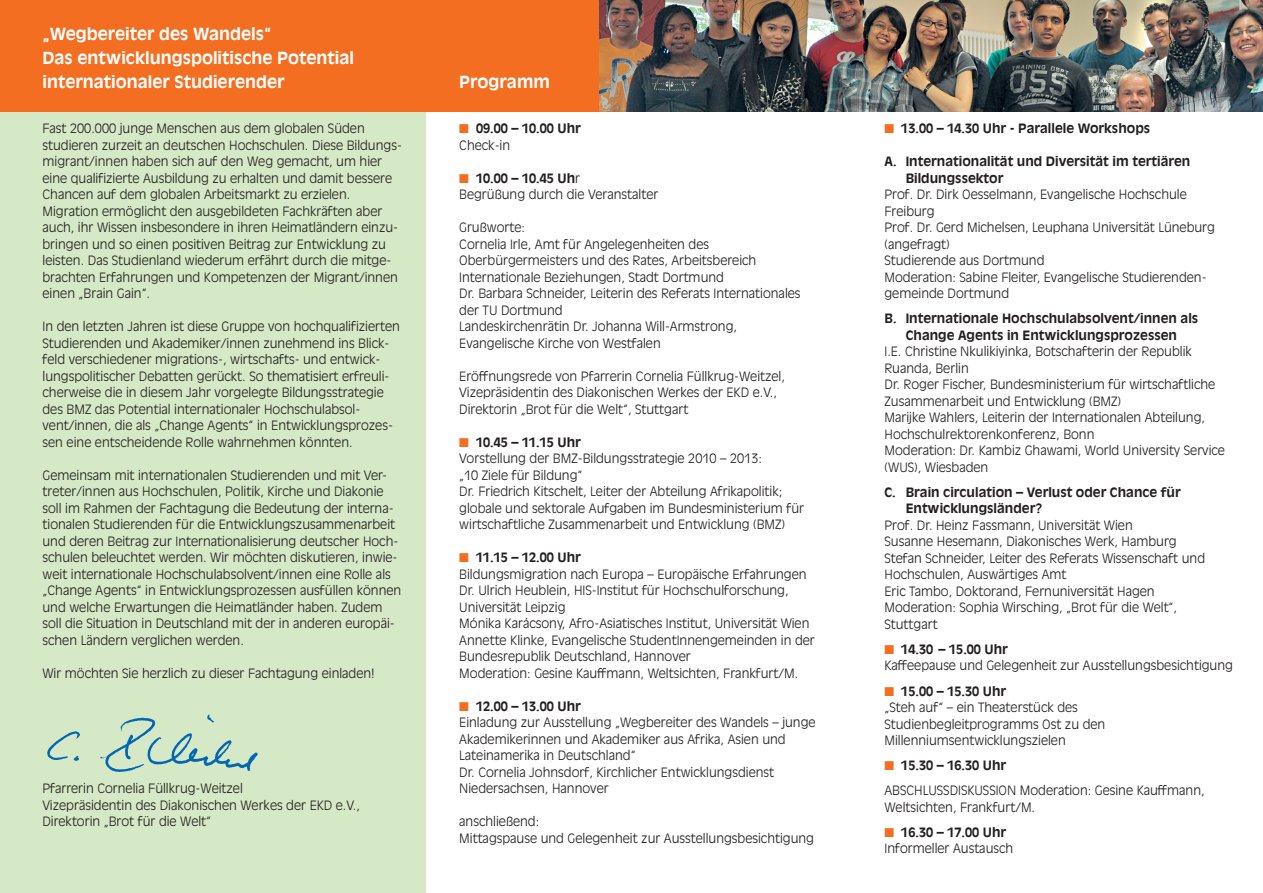
<style>
.page{position:relative;width:1263px;height:893px;background:#fff}
.page>*{position:absolute;margin:0;border:0;box-sizing:border-box;transform-origin:0 0}
.t1{font:700 16.5px/24px "Antique Olive";color:#fff}
.t2{font:300 12.75px/16.5px "Antique Olive";color:#231f20}
.t3{font:700 12.75px/16.5px "Antique Olive";color:#231f20}
.s1{color:#f36e21}
.s2{font-weight:300}
.s3{font-weight:700}
</style>
<div class="page">
<div style="left:0;top:108px;width:425px;height:785px;background:#d6e9c6"></div>
<div style="left:0;top:0;width:1263px;height:112px;background:#f36e21"></div>
<img style="left:47px;top:714px;width:211px;height:58px">
<img style="left:600px;top:0;width:663px;height:112px">
<p class="t1" style="left:43px;top:23px;width:313px">„Wegbereiter des Wandels“<br>Das entwicklungspolitische Potential internationaler Studierender</p>
<p class="t2" style="left:43px;top:121px;width:361px">Fast 200.000 junge Menschen aus dem globalen Süden studieren zurzeit an deutschen Hochschulen. Diese Bildungs&shy;migrant/innen haben sich auf den Weg gemacht, um hier eine qualifizierte Ausbildung zu erhalten und damit bessere Chancen auf dem globalen Arbeitsmarkt zu erzielen.<br>Migration ermöglicht den ausgebildeten Fachkräften aber auch, ihr Wissen insbesondere in ihren Heimatländern einzu&shy;bringen und so einen positiven Beitrag zur Entwicklung zu leisten. Das Studienland wiederum erfährt durch die mitge&shy;brachten Erfahrungen und Kompetenzen der Migrant/innen einen „Brain Gain“.</p>
<p class="t2" style="left:43px;top:319px;width:359px">In den letzten Jahren ist diese Gruppe von hochqualifizierten Studierenden und Akademiker/innen zunehmend ins Blick&shy;feld verschiedener migrations-, wirtschafts- und entwick&shy;lungspolitischer Debatten gerückt. So thematisiert erfreuli&shy;cherweise die in diesem Jahr vorgelegte Bildungsstrategie des BMZ das Potential internationaler Hochschulabsol&shy;vent/innen, die als „Change Agents“ in Entwicklungsprozes&shy;sen eine entscheidende Rolle wahrnehmen könnten.</p>
<p class="t2" style="left:42px;top:468px;width:360px">Gemeinsam mit internationalen Studierenden und mit Ver&shy;treter/innen aus Hochschulen, Politik, Kirche und Diakonie soll im Rahmen der Fachtagung die Bedeutung der interna&shy;tionalen Studierenden für die Entwicklungszusammenarbeit und deren Beitrag zur Internationalisierung deutscher Hoch&shy;schulen beleuchtet werden. Wir möchten diskutieren, inwie&shy;weit internationale Hochschulabsolvent/innen eine Rolle als „Change Agents“ in Entwicklungsprozessen ausfüllen können und welche Erwartungen die Heimatländer haben. Zudem soll die Situation in Deutschland mit der in anderen europäi&shy;schen Ländern verglichen werden.</p>
<p class="t2" style="left:42px;top:666px;width:334px">Wir möchten Sie herzlich zu dieser Fachtagung einladen!</p>
<p class="t2" style="left:42px;top:781px;width:319px">Pfarrerin Cornelia Füllkrug-Weitzel<br>Vizepräsidentin des Diakonischen Werkes der EKD e.V.,<br>Direktorin „Brot für die Welt“</p>
<p class="t1" style="left:459px;top:71px;width:92px">Programm</p>
<p class="t3" style="left:459px;top:121px;width:123px"><span class="s1">■</span> 09.00 – 10.00 Uhr<br><span class="s2">Check-in</span></p>
<p class="t2" style="left:459px;top:171px;width:201px"><span class="s1">■</span> <span class="s3">10.00 – 10.45 Uh</span>r<br>Begrüßung durch die Veranstalter</p>
<p class="t2" style="left:459px;top:220px;width:343px">Grußworte:<br>Cornelia Irle, Amt für Angelegenheiten des Oberbürgermeisters und des Rates, Arbeitsbereich Internationale Beziehungen, Stadt Dortmund<br>Dr. Barbara Schneider, Leiterin des Referats Internationales der TU Dortmund<br>Landeskirchenrätin Dr. Johanna Will-Armstrong, Evangelische Kirche von Westfalen</p>
<p class="t2" style="left:459px;top:369px;width:327px">Eröffnungsrede von Pfarrerin Cornelia Füllkrug-Weitzel,<br>Vizepräsidentin des Diakonischen Werkes der EKD e.V.,<br>Direktorin „Brot für die Welt“, Stuttgart</p>
<p class="t2" style="left:459px;top:435px;width:346px"><span class="s1">■</span> <span class="s3">10.45 – 11.15 Uhr<br></span>Vorstellung der BMZ-Bildungsstrategie 2010 – 2013:<br>„10 Ziele für Bildung“<br>Dr. Friedrich Kitschelt, Leiter der Abteilung Afrikapolitik; globale und sektorale Aufgaben im Bundesministerium für wirtschaftliche Zusammenarbeit und Entwicklung (BMZ)</p>
<p class="t2" style="left:459px;top:550px;width:357px"><span class="s1">■</span> <span class="s3">11.15 – 12.00 Uhr<br></span>Bildungsmigration nach Europa – Europäische Erfahrungen Dr. Ulrich Heublein, HIS-Institut für Hochschulforschung, Universität Leipzig<br>Mónika Karácsony, Afro-Asiatisches Institut, Universität Wien Annette Klinke, Evangelische StudentInnengemeinden in der Bundesrepublik Deutschland, Hannover<br>Moderation: Gesine Kauffmann, Weltsichten, Frankfurt/M.</p>
<p class="t2" style="left:459px;top:699px;width:358px"><span class="s1">■</span> <span class="s3">12.00 – 13.00 Uhr<br></span>Einladung zur Ausstellung „Wegbereiter des Wandels – junge Akademikerinnen und Akademiker aus Afrika, Asien und Lateinamerika in Deutschland“<br>Dr. Cornelia Johnsdorf, Kirchlicher Entwicklungsdienst Niedersachsen, Hannover</p>
<p class="t2" style="left:459px;top:814px;width:356px">anschließend:<br>Mittagspause und Gelegenheit zur Ausstellungsbesichtigung</p>
<p class="t3" style="left:884px;top:121px;width:267px"><span class="s1">■</span> 13.00 – 14.30 Uhr - Parallele Workshops</p>
<p class="t3" style="left:906px;top:154px;width:286px;text-indent:-21px">A. Internationalität und Diversität im tertiären<br>Bildungssektor</p>
<p class="t2" style="left:884px;top:187px;width:332px">Prof. Dr. Dirk Oesselmann, Evangelische Hochschule Freiburg<br>Prof. Dr. Gerd Michelsen, Leuphana Universität Lüneburg (angefragt)<br>Studierende aus Dortmund<br>Moderation: Sabine Fleiter, Evangelische Studierenden&shy;gemeinde Dortmund</p>
<p class="t3" style="left:884px;top:311px;width:315px;text-align:center">B. Internationale Hochschulabsolvent/innen als<br>Change Agents in Entwicklungsprozessen</p>
<p class="t2" style="left:884px;top:344px;width:342px">I.E. Christine Nkulikiyinka, Botschafterin der Republik Ruanda, Berlin<br>Dr. Roger Fischer, Bundesministerium für wirtschaftliche Zusammenarbeit und Entwicklung (BMZ)<br>Marijke Wahlers, Leiterin der Internationalen Abteilung, Hochschulrektorenkonferenz, Bonn<br>Moderation: Dr. Kambiz Ghawami, World University Service (WUS), Wiesbaden</p>
<p class="t3" style="left:906px;top:485px;width:277px;text-indent:-21px">C. Brain circulation – Verlust oder Chance für<br>Entwicklungsländer?</p>
<p class="t2" style="left:884px;top:518px;width:322px">Prof. Dr. Heinz Fassmann, Universität Wien<br>Susanne Hesemann, Diakonisches Werk, Hamburg Stefan Schneider, Leiter des Referats Wissenschaft und Hochschulen, Auswärtiges Amt<br>Eric Tambo, Doktorand, Fernuniversität Hagen Moderation: Sophia Wirsching, „Brot für die Welt“, Stuttgart</p>
<p class="t2" style="left:884px;top:642px;width:350px"><span class="s1">■</span> <span class="s3">14.30 – 15.00 Uhr<br></span>Kaffeepause und Gelegenheit zur Ausstellungsbesichtigung</p>
<p class="t2" style="left:884px;top:683px;width:222px"><span class="s1">■</span> <span class="s3">15.00 – 15.30 Uhr<br></span>„Steh auf“ – ein Theaterstück des<br>Studienbegleitprogramms Ost zu den<br>Millenniumsentwicklungszielen</p>
<p class="t2" style="left:884px;top:753px;width:322px;line-height:25px"><span class="s1">■</span> <span class="s3">15.30 – 16.30 Uhr<br></span>ABSCHLUSSDISKUSSION Moderation: Gesine Kauffmann,</p>
<p class="t2" style="left:884px;top:799px;width:152px">Weltsichten, Frankfurt/M.</p>
<p class="t2" style="left:884px;top:824px;width:130px"><span class="s1">■</span> <span class="s3">16.30 – 17.00 Uhr<br></span>Informeller Austausch</p>
</div>
